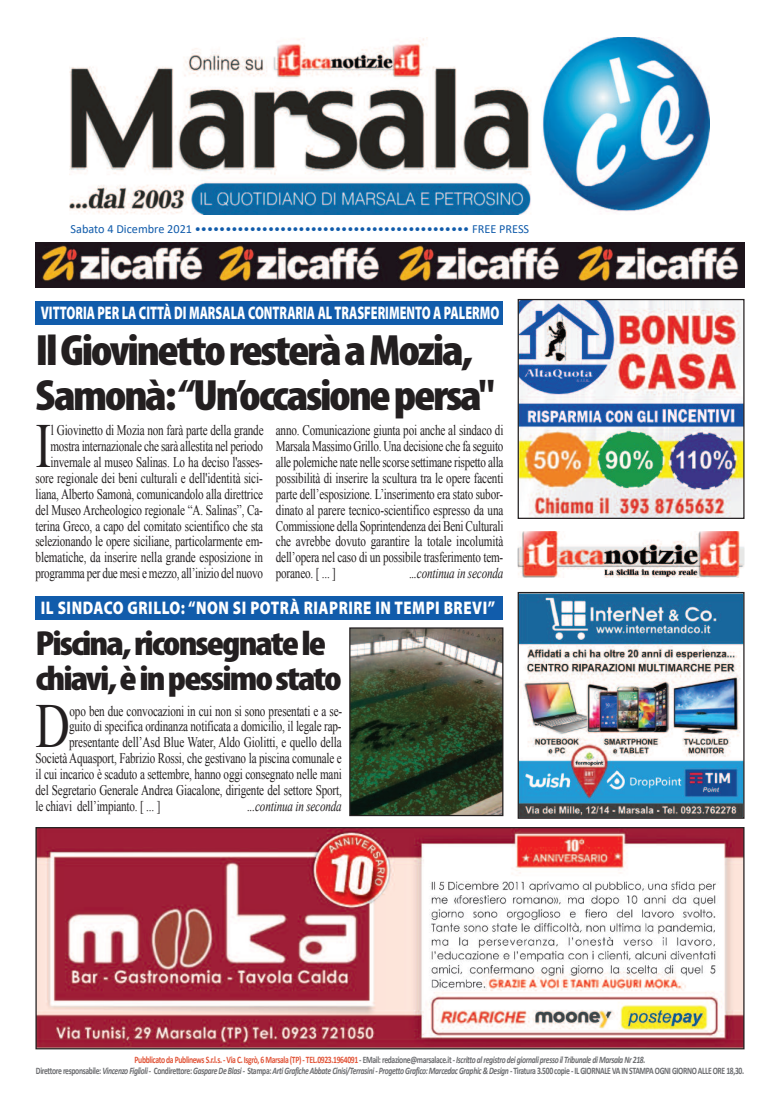
<style>
.page{position:relative;width:780px;height:1113px;background:#fff}
.page>*{position:absolute;margin:0;border:0;box-sizing:border-box;transform-origin:0 0}
.t1{font:62.62px "Times New Roman";color:#231f20;scale:.76 1}
.t2{font:900 condensed 44px/44.8px "Myriad Pro";letter-spacing:-.05em;color:#231f20;scale:1.1 1}
.t3{font:900 condensed 35px/35.6px "Myriad Pro";letter-spacing:-.05em;color:#231f20;scale:1.12 1}
.t4{font:900 18.25px "Myriad Pro";color:#fff;scale:.67 1}
.t5{font:900 18.25px "Myriad Pro";letter-spacing:.035em;color:#fff;scale:.82 1}
.t6{font:14.62px/15.9px "Times New Roman";letter-spacing:-.015em;color:#231f20;text-align:right;scale:.76 1}
.t7{font:italic 14.62px "Times New Roman";letter-spacing:-.015em;color:#231f20;scale:.76 1}
.t8{font:12.38px "Calibri";color:#115cab}
.t9{font:italic 700 9.88px/11.1px "Calibri";letter-spacing:-.045em;color:#6c6d70;text-align:center;scale:.77 1}
.s1{font-style:normal}
.s2{font-style:normal;color:#e15438}
</style>
<div class="page">
<img style="left:70px;top:38px;width:639px;height:176px">
<img style="left:35px;top:242px;width:709px;height:46px">
<img style="left:37px;top:829px;width:705px;height:218px">
<div style="left:35px;top:827px;width:709px;height:222px;border:1px solid #231f20"></div>
<div style="left:35px;top:301px;width:468px;height:23px;background:#115cab"></div>
<div style="left:35px;top:596px;width:468px;height:24px;background:#115cab"></div>
<img style="left:517px;top:531px;width:227px;height:47px">
<img style="left:519px;top:301px;width:223px;height:216px">
<div style="left:517px;top:299px;width:227px;height:220px;border:1px solid #231f20"></div>
<img style="left:519px;top:594px;width:223px;height:223px">
<div style="left:517px;top:592px;width:227px;height:227px;border:1px solid #231f20"></div>
<img style="left:351px;top:629px;width:150px;height:185px">
<div style="left:349px;top:627px;width:154px;height:189px;border:1px solid #231f20"></div>
<p class="t8" style="left:71px;top:223px;width:460px">Sabato 4 Dicembre 2021 ••••••••••••••••••••••••••••••••••••••••••••• FREE PRESS</p>
<p class="t4" style="left:41px;top:306px;width:686px">VITTORIA PER LA CITTÀ DI MARSALA CONTRARIA AL TRASFERIMENTO A PALERMO</p>
<h2 class="t2" style="left:35px;top:332px;width:419px">IlGiovinettoresteràaMozia,<br>Samonà:“Un’occasionepersa"</h2>
<h1 class="t1" style="left:35px;top:411px;width:22px">I</h1>
<p class="t6" style="left:35px;top:422px;width:301px">l Giovinetto di Mozia non farà parte della grande mostra internazionale che sarà allestita nel periodo invernale al museo Salinas. Lo ha deciso l'asses&shy;sore regionale dei beni culturali e dell'identità sici&shy;liana, Alberto Samonà, comunicandolo alla direttrice del Museo Archeologico regionale “A. Salinas”, Ca&shy;terina Greco, a capo del comitato scientifico che sta selezionando le opere siciliane, particolarmente em&shy;blematiche, da inserire nella grande esposizione in programma per due mesi e mezzo, all’inizio del nuovo</p>
<p class="t6" style="left:276px;top:422px;width:301px;text-align:justify">anno. Comunicazione giunta poi anche al sindaco di Marsala Massimo Grillo. Una decisione che fa seguito alle polemiche nate nelle scorse settimane rispetto alla possibilità di inserire la scultura tra le opere facenti parte dell’esposizione. L’inserimento era stato subor&shy;dinato al parere tecnico-scientifico espresso da una Commissione della Soprintendenza dei Beni Culturali che avrebbe dovuto garantire la totale incolumità dell’opera nel caso di un possibile trasferimento tem&shy;poraneo. [ ... ]</p>
<p class="t7" style="left:409px;top:565px;width:126px"><span class="s1">.</span>..continua in seconda</p>
<p class="t5" style="left:41px;top:601px;width:555px">IL SINDACO GRILLO: “NON SI POTRÀ RIAPRIRE IN TEMPI BREVI”</p>
<h3 class="t3" style="left:35px;top:628px;width:275px">Piscina,riconsegnatele chiavi,èinpessimostato</h3>
<h1 class="t1" style="left:35px;top:691px;width:47px">D</h1>
<p class="t6" style="left:70px;top:702px;width:360px">opo ben due convocazioni in cui non si sono presentati e a se-</p>
<p class="t6" style="left:69px;top:718px;width:360px">guito di specifica ordinanza notificata a domicilio, il legale rap-</p>
<p class="t6" style="left:69px;top:734px;width:360px">presentante dell’Asd Blue Water, Aldo Giolitti, e quello della</p>
<p class="t6" style="left:35px;top:750px;width:404px">Società Aquasport, Fabrizio Rossi, che gestivano la piscina comunale e</p>
<p class="t6" style="left:35px;top:766px;width:404px">il cui incarico è scaduto a settembre, hanno oggi consegnato nelle mani</p>
<p class="t6" style="left:35px;top:782px;width:404px">del Segretario Generale Andrea Giacalone, dirigente del settore Sport,</p>
<p class="t6" style="left:35px;top:798px;width:166px">le chiavi dell’impianto. [ ... ]</p>
<p class="t7" style="left:247px;top:798px;width:126px">...continua in seconda</p>
<p class="t9" style="left:36px;top:1055px;width:921px"><span class="s2">Pubblicato da Publinews S.r.l.s. - Via C. Isgrò, 6 Marsala (TP) - TEL.0923.1964091</span> <span class="s1">- EMail: redazione@marsalace.it -</span> Iscritto al registro dei giornali presso il Tribunale di Marsala Nr 218.<br><span class="s1">Direttore responsabile:</span> Vincenzo Figlioli - <span class="s1">Condirettore:</span> Gaspare De Blasi - <span class="s1">Stampa:</span> Arti Grafiche Abbate Cinisi/Terrasini - Progetto Grafico: Marcedac Graphic &amp; Design - <span class="s1">Tiratura 3.500 copie - IL GIORNALE VA IN STAMPA OGNI GIORNO ALLE ORE 18,30.</span></p>
</div>
